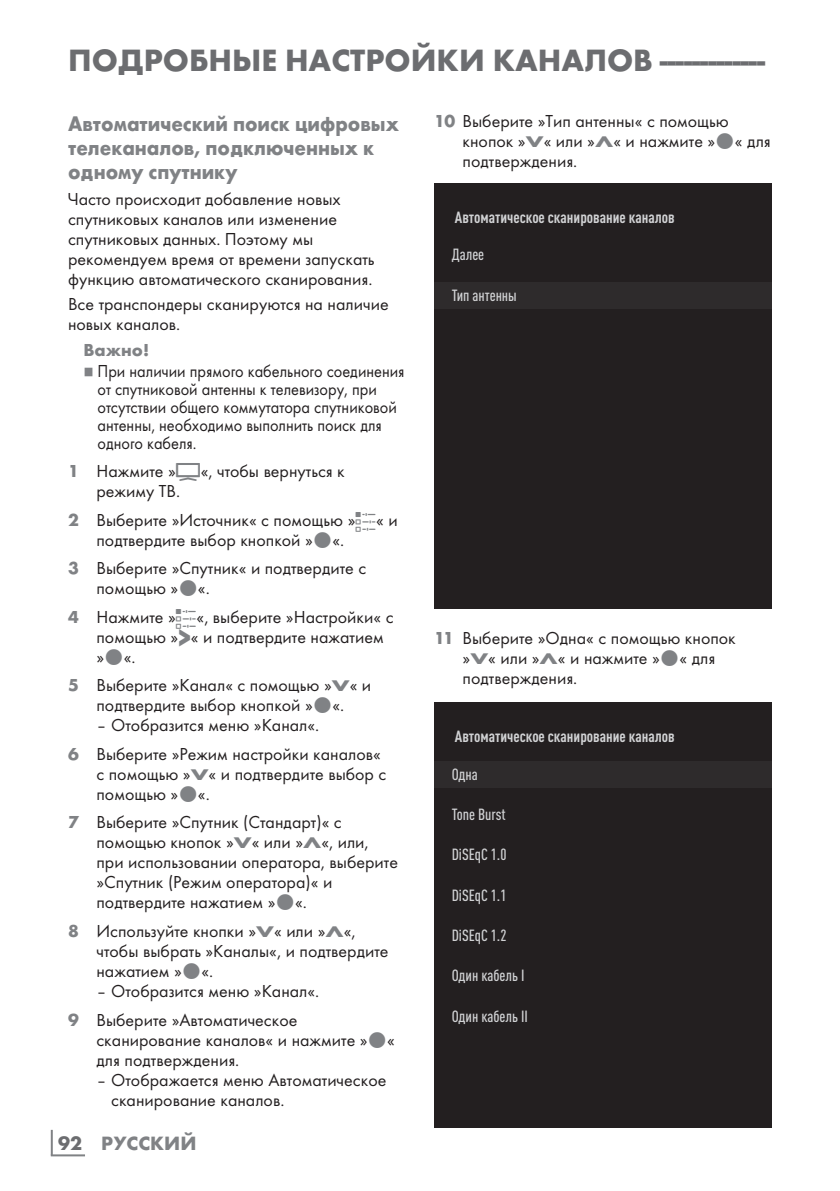
<style>
.page{position:relative;width:840px;height:1191px;background:#fff}
.page>*{position:absolute;margin:0;border:0;box-sizing:border-box;transform-origin:0 0}
.t1{font:700 32px "Futura TOT";color:#6c6d70}
.t2{font:700 22px/24px "Futura TOT";color:#808285;scale:.92 1}
.t3{font:700 20px "Futura TOT";color:#808285}
.t4{font:18px/20px "Futura TOT Boo";color:#231f20}
.t5{font:18px/18px "Futura TOT Boo";color:#231f20;scale:.91 1}
.t6{font:700 18px "Futura TOT";color:#808285}
.t7{font:500 condensed 16px "DIN Pro";color:#d1d2d4}
.t8{font:700 condensed 16px "DIN Pro";color:#d1d2d4}
.t9{font:8px "Grund Son Se";color:#808285;scale:.91 1}
.s1{font-family:"Futura TOT";font-weight:700;color:#808285}
.s2{font-family:"Arcelik TS9 Android";font-size:32px;color:#808285}
.s3{font-family:"Arcelik TS9 Android";font-size:24px;color:#808285}
.s4{font-family:"Futura TOT";font-weight:700;font-size:27.2px;color:#808285}
.s5{font-family:"Futura TOT";font-weight:700;font-size:16px;color:#808285}
.s6{color:#6c6d70}
</style>
<div class="page">
<hr style="left:51px;top:1129px;width:2px;height:26px;background:#808285">
<hr style="left:51px;top:1154px;width:34px;height:2px;background:#808285">
<div style="left:434px;top:183px;width:337px;height:425px;background:#231f20"></div>
<div style="left:433px;top:282px;width:338px;height:26px;background:#2e2b2c"></div>
<div style="left:434px;top:702px;width:337px;height:425px;background:#231f20"></div>
<div style="left:433px;top:761px;width:338px;height:27px;background:#2e2b2c"></div>
<h1 class="t1" style="left:68px;top:40px;width:698px">ПОДРОБНЫЕ НАСТРОЙКИ КАНАЛОВ--------------</h1>
<p class="t2" style="left:68px;top:111px;width:361px">Автоматический поиск цифровых телеканалов, подключенных к одному спутнику</p>
<p class="t4" style="left:68px;top:188px;width:308px">Часто происходит добавление новых спутниковых каналов или изменение спутниковых данных. Поэтому мы рекомендуем время от времени запускать функцию автоматического сканирования.</p>
<p class="t4" style="left:68px;top:294px;width:322px">Все транспондеры сканируются на наличие новых каналов.</p>
<p class="t6" style="left:83px;top:339px;width:67px">Важно!</p>
<p class="t9" style="left:83px;top:367px;width:13px">7</p>
<p class="t5" style="left:97px;top:362px;width:339px">При наличии прямого кабельного соединения от спутниковой антенны к телевизору, при отсутствии общего коммутатора спутниковой антенны, необходимо выполнить поиск для одного кабеля.</p>
<p class="t4" style="left:96px;top:461px;width:250px;text-indent:-28px"><span class="s1">1</span> Нажмите »<span class="s2">H</span>«, чтобы вернуться к режиму ТВ.</p>
<p class="t4" style="left:96px;top:510px;width:303px;text-indent:-28px"><span class="s1">2</span> Выберите »Источник« с помощью »<span class="s3">q</span>« и подтвердите выбор кнопкой » «.</p>
<p class="t4" style="left:96px;top:558px;width:271px;text-indent:-28px"><span class="s1">3</span> Выберите »Спутник« и подтвердите с помощью » «.</p>
<p class="t4" style="left:96px;top:607px;width:298px;text-indent:-28px"><span class="s1">4</span> Нажмите »<span class="s3">q</span>«, выберите »Настройки« с помощью »<span class="s4">&gt;</span>« и подтвердите нажатием » «.</p>
<p class="t4" style="left:68px;top:675px;width:304px;text-align:center"><span class="s1">5</span> Выберите »Канал« с помощью »<span class="s5">V</span>« и подтвердите выбор кнопкой » «.</p>
<p class="t4" style="left:68px;top:711px;width:314px;line-height:28.6px;text-indent:28px">– Отобразится меню »Канал«.<br><span class="s1">6</span> Выберите »Режим настройки каналов«</p>
<p class="t4" style="left:96px;top:764px;width:291px">с помощью »<span class="s5">V</span>« и подтвердите выбор с помощью » «.</p>
<p class="t4" style="left:96px;top:812px;width:303px;text-indent:-28px"><span class="s1">7</span> Выберите »Спутник (Стандарт)« с помощью кнопок »<span class="s5">V</span>« или »<span class="s5">Λ</span>«, или, при использовании оператора, выберите »Спутник (Режим оператора)« и подтвердите нажатием » «.</p>
<p class="t4" style="left:96px;top:921px;width:293px;text-indent:-28px"><span class="s1">8</span> Используйте кнопки »<span class="s5">V</span>« или »<span class="s5">Λ</span>«, чтобы выбрать »Каналы«, и подтвердите нажатием » «.</p>
<p class="t4" style="left:68px;top:976px;width:253px;line-height:28.6px;text-indent:28px">– Отобразится меню »Канал«.<br><span class="s1">9</span> Выберите »Автоматическое</p>
<p class="t4" style="left:96px;top:1029px;width:300px">сканирование каналов« и нажмите » « для подтверждения.</p>
<p class="t4" style="left:111px;top:1069px;width:276px;text-indent:-15px">– Отображается меню Автоматическое сканирование каналов.</p>
<p class="t3" style="left:58px;top:1131px;width:140px"><span class="s6">92</span> РУССКИЙ</p>
<p class="t4" style="left:462px;top:111px;width:309px;text-indent:-28px"><span class="s1">10</span> Выберите »Тип антенны« с помощью кнопок »<span class="s5">V</span>« или »<span class="s5">Λ</span>« и нажмите » « для подтверждения.</p>
<p class="t8" style="left:454px;top:205px;width:221px">Автоматическое сканирование каналов</p>
<p class="t7" style="left:451px;top:243px;width:34px">Далее</p>
<p class="t7" style="left:451px;top:283px;width:67px">Тип антенны</p>
<p class="t4" style="left:462px;top:628px;width:275px;text-indent:-28px"><span class="s1">11</span> Выберите »Одна« с помощью кнопок »<span class="s5">V</span>« или »<span class="s5">Λ</span>« и нажмите » « для подтверждения.</p>
<p class="t8" style="left:454px;top:724px;width:221px">Автоматическое сканирование каналов</p>
<p class="t7" style="left:451px;top:762px;width:28px">Одна</p>
<p class="t7" style="left:451px;top:802px;width:55px">Tone Burst</p>
<p class="t7" style="left:451px;top:842px;width:56px">DiSEqC 1.0</p>
<p class="t7" style="left:451px;top:883px;width:56px">DiSEqC 1.1</p>
<p class="t7" style="left:451px;top:923px;width:56px">DiSEqC 1.2</p>
<p class="t7" style="left:451px;top:963px;width:74px">Один кабель I</p>
<p class="t7" style="left:451px;top:1004px;width:78px">Один кабель II</p>
</div>
